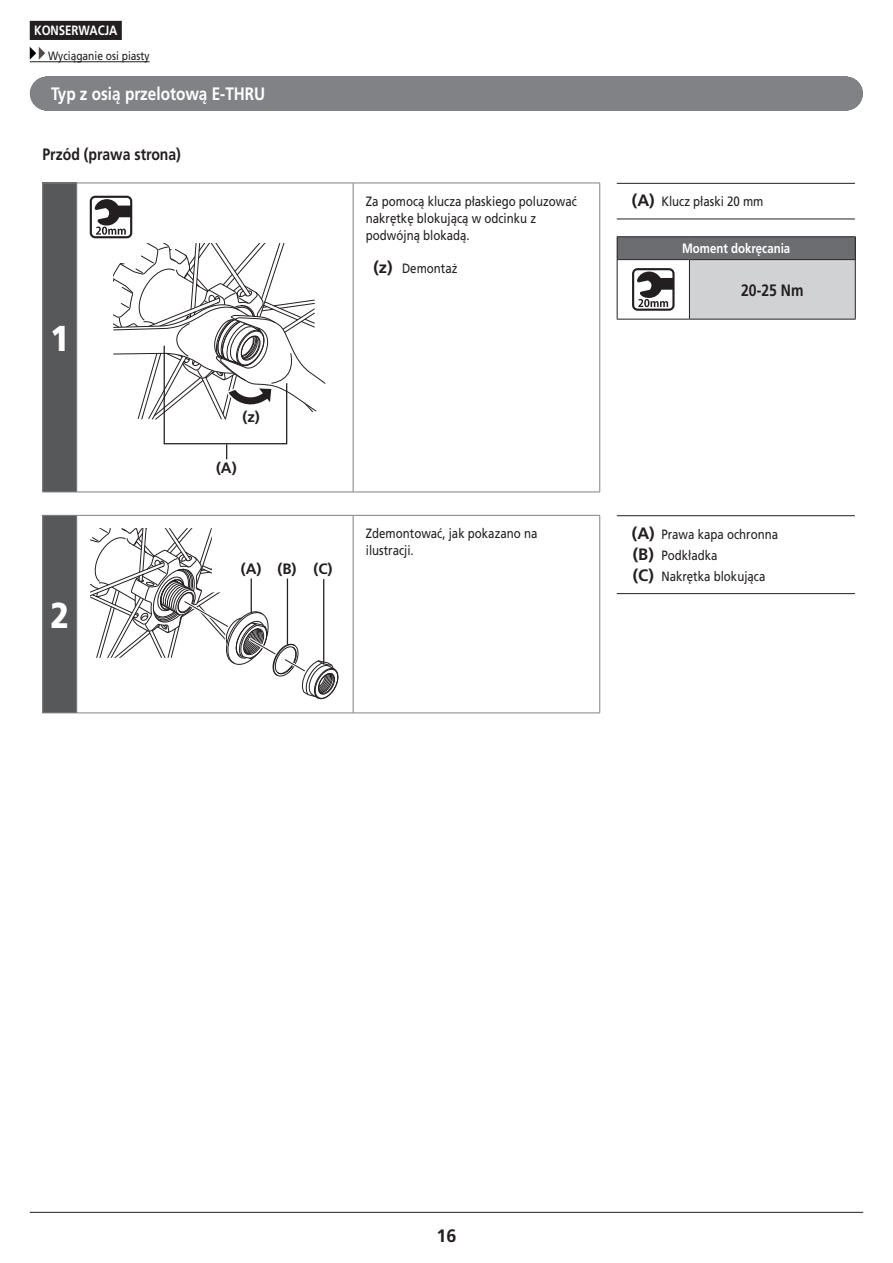
<style>
.page{position:relative;width:893px;height:1263px;background:#fff}
.page>*{position:absolute;margin:0;border:0;box-sizing:border-box;transform-origin:0 0}
.t1{font:900 36px "Frutiger LT Pro";color:#fff;scale:.85 1}
.t2{font:700 18px "Frutiger LT Pro";color:#fff;scale:.85 1}
.t3{font:700 18px "Frutiger LT Pro";color:#231f20}
.t4{font:700 16.5px "Frutiger LT Pro";color:#231f20;scale:.85 1}
.t5{font:700 15px "Frutiger LT Pro";color:#231f20}
.t6{font:13.5px/16.8px "Frutiger LT Pro";color:#231f20;scale:.85 1}
.t7{font:700 13.5px "Frutiger LT Pro";color:#fff;scale:.85 1}
.t8{font:12px "Frutiger LT Pro";color:#231f20;scale:.85 1}
.s1{font-weight:700;font-size:16.5px}
</style>
<div class="page">
<hr style="left:30px;top:1212px;width:833px;height:1px;background:#231f20">
<div style="left:30px;top:21px;width:92px;height:19px;background:#231f20"></div>
<hr style="left:30px;top:61px;width:120px;height:1px;background:#231f20">
<svg style="left:30px;top:47px;width:15px;height:13px"></svg>
<div style="left:47px;top:77px;width:799px;height:34px;background:#808285"></div>
<div style="left:43px;top:183px;width:34px;height:309px;background:#57585a"></div>
<hr style="left:43px;top:183px;width:34px;height:1px;background:#808285">
<hr style="left:42px;top:183px;width:1px;height:309px;background:#808285">
<hr style="left:77px;top:183px;width:276px;height:1px;background:#808285">
<hr style="left:76px;top:183px;width:1px;height:309px;background:#808285">
<hr style="left:353px;top:183px;width:247px;height:1px;background:#808285">
<hr style="left:353px;top:183px;width:1px;height:309px;background:#808285">
<hr style="left:599px;top:183px;width:1px;height:309px;background:#808285">
<hr style="left:43px;top:492px;width:34px;height:1px;background:#808285">
<hr style="left:77px;top:492px;width:276px;height:1px;background:#808285">
<hr style="left:353px;top:492px;width:247px;height:1px;background:#808285">
<svg style="left:90px;top:196px;width:235px;height:263px"></svg>
<hr style="left:617px;top:219px;width:238px;height:1px;background:#231f20">
<hr style="left:617px;top:183px;width:238px;height:1px;background:#231f20">
<div style="left:617px;top:237px;width:238px;height:23px;background:#6c6d70"></div>
<div style="left:689px;top:260px;width:166px;height:59px;background:#d1d2d4"></div>
<hr style="left:617px;top:236px;width:72px;height:1px;background:#231f20">
<svg style="left:617px;top:237px;width:1px;height:22px"></svg>
<hr style="left:689px;top:236px;width:167px;height:1px;background:#231f20">
<svg style="left:855px;top:237px;width:1px;height:22px"></svg>
<hr style="left:617px;top:259px;width:72px;height:1px;background:#231f20">
<hr style="left:617px;top:260px;width:1px;height:59px;background:#231f20">
<hr style="left:689px;top:259px;width:167px;height:1px;background:#231f20">
<hr style="left:689px;top:260px;width:1px;height:59px;background:#231f20">
<hr style="left:855px;top:260px;width:1px;height:59px;background:#231f20">
<hr style="left:617px;top:319px;width:72px;height:1px;background:#231f20">
<hr style="left:689px;top:319px;width:167px;height:1px;background:#231f20">
<svg style="left:632px;top:268px;width:42px;height:43px"></svg>
<div style="left:43px;top:515px;width:34px;height:198px;background:#57585a"></div>
<hr style="left:43px;top:515px;width:34px;height:1px;background:#808285">
<hr style="left:42px;top:515px;width:1px;height:198px;background:#808285">
<hr style="left:77px;top:515px;width:276px;height:1px;background:#808285">
<hr style="left:76px;top:515px;width:1px;height:198px;background:#808285">
<hr style="left:353px;top:515px;width:247px;height:1px;background:#808285">
<hr style="left:353px;top:515px;width:1px;height:198px;background:#808285">
<hr style="left:599px;top:515px;width:1px;height:198px;background:#808285">
<hr style="left:43px;top:713px;width:34px;height:1px;background:#808285">
<hr style="left:77px;top:713px;width:276px;height:1px;background:#808285">
<hr style="left:353px;top:713px;width:247px;height:1px;background:#808285">
<svg style="left:90px;top:528px;width:249px;height:172px"></svg>
<hr style="left:323px;top:579px;width:1px;height:85px;background:#231f20">
<hr style="left:287px;top:578px;width:1px;height:67px;background:#231f20">
<hr style="left:251px;top:578px;width:1px;height:35px;background:#231f20">
<hr style="left:617px;top:593px;width:238px;height:1px;background:#231f20">
<hr style="left:617px;top:515px;width:238px;height:1px;background:#231f20">
<p class="t7" style="left:34px;top:22px;width:100px">KONSERWACJA</p>
<p class="t8" style="left:48px;top:48px;width:121px">Wyciąganie osi piasty</p>
<h2 class="t2" style="left:51px;top:83px;width:254px">Typ z osią przelotową E-THRU</h2>
<p class="t4" style="left:43px;top:144px;width:164px">Przód (prawa strona)</p>
<h1 class="t1" style="left:50px;top:317px;width:24px">1</h1>
<h1 class="t1" style="left:50px;top:593px;width:24px">2</h1>
<p class="t5" style="left:242px;top:408px;width:19px">(z)</p>
<p class="t5" style="left:216px;top:459px;width:22px">(A)</p>
<p class="t5" style="left:241px;top:560px;width:93px">(A) (B) (C)</p>
<p class="t6" style="left:366px;top:193px;width:250px">Za pomocą klucza płaskiego poluzować nakrętkę blokującą w odcinku z podwójną blokadą.</p>
<p class="t6" style="left:373px;top:260px;width:101px"><span class="s1">(z)</span> Demontaż</p>
<p class="t6" style="left:632px;top:193px;width:156px"><span class="s1">(A)</span> Klucz płaski 20 mm</p>
<p class="t7" style="left:682px;top:241px;width:129px">Moment dokręcania</p>
<p class="t4" style="left:741px;top:280px;width:75px">20-25 Nm</p>
<p class="t6" style="left:366px;top:525px;width:203px">Zdemontować, jak pokazano na ilustracji.</p>
<p class="t6" style="left:632px;top:523px;width:174px;line-height:21.1px"><span class="s1">(A)</span> Prawa kapa ochronna <span class="s1">(B)</span> Podkładka<br><span class="s1">(C)</span> Nakrętka blokująca</p>
<h2 class="t3" style="left:436px;top:1225px;width:22px">16</h2>
</div>
